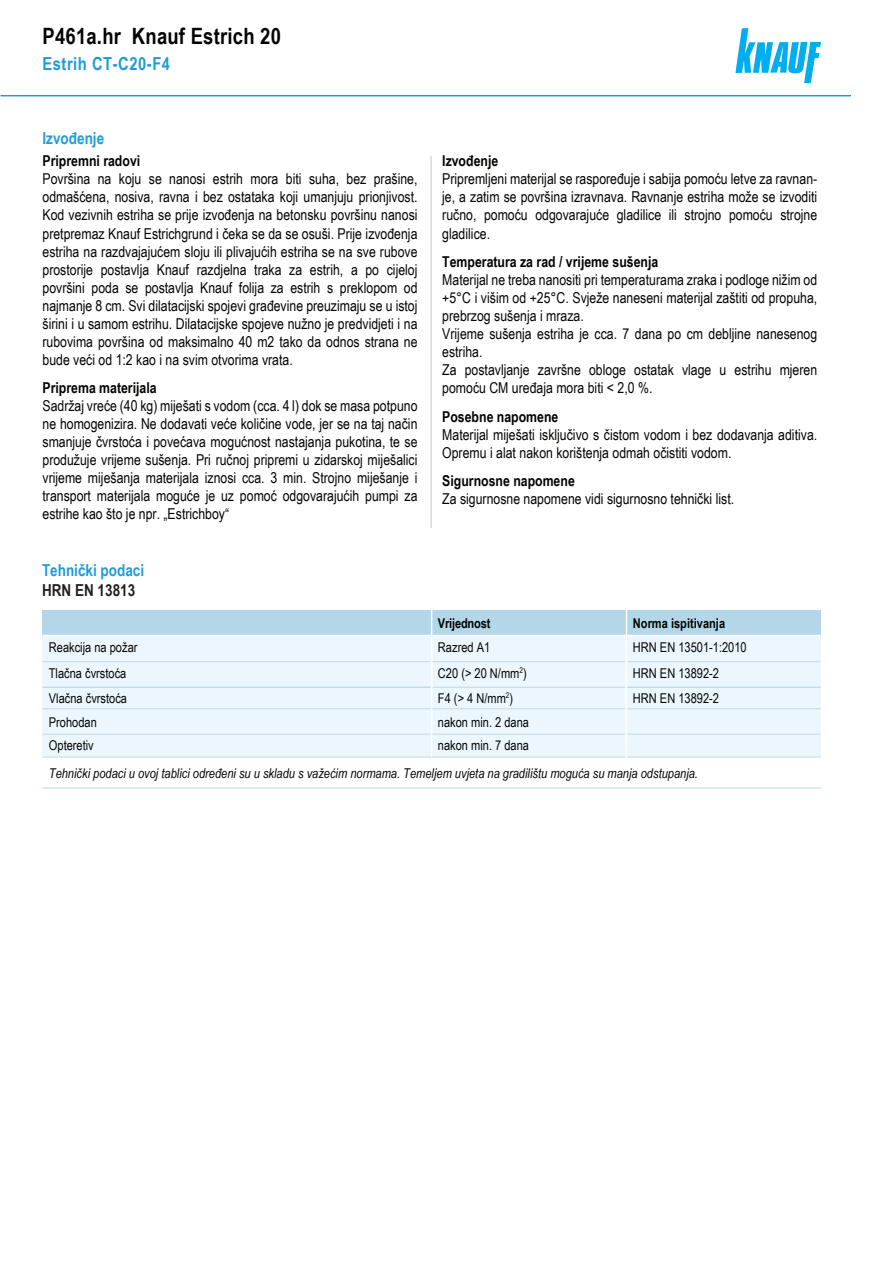
<style>
.page{position:relative;width:893px;height:1263px;background:#fff}
.page>*{position:absolute;margin:0;border:0;box-sizing:border-box;transform-origin:0 0}
.t1{font:700 22.5px "Arial Narrow";letter-spacing:.01em;color:#040503}
.t2{font:700 18px "Arial Narrow";letter-spacing:.03em;color:#1f9cd8}
.t3{font:700 16.5px "Arial Narrow";color:#1f9cd8}
.t4{font:700 16.5px "Arial Narrow";color:#231f20}
.t5{font:15px/18px "Arial Narrow";color:#040503;text-align:justify}
.t6{font:700 15px "Arial Narrow";color:#040503}
.t7{font:13.5px "Arial Narrow";color:#040503}
.t8{font:italic 13.5px "Arial Narrow";color:#040503}
.t9{font:700 13.5px "Arial Narrow";color:#040503}
</style>
<div class="page">
<img style="left:735px;top:28px;width:86px;height:55px">
<hr style="left:430px;top:156px;width:2px;height:372px;background:#dbdad9">
<div style="left:43px;top:662px;width:778px;height:95px;background:#ecf7fd"></div>
<div style="left:43px;top:635px;width:391px;height:27px;background:#ecf7fd"></div>
<div style="left:43px;top:610px;width:391px;height:25px;background:#b3d7e8"></div>
<hr style="left:43px;top:635px;width:390px;height:1px;background:#fff">
<hr style="left:43px;top:661px;width:390px;height:1px;background:#bfd8e9">
<hr style="left:43px;top:687px;width:390px;height:1px;background:#bfd8e9">
<hr style="left:43px;top:708px;width:390px;height:1px;background:#bfd8e9">
<hr style="left:43px;top:757px;width:390px;height:1px;background:#bfd8e9">
<hr style="left:43px;top:734px;width:390px;height:1px;background:#bfd8e9">
<div style="left:626px;top:635px;width:195px;height:27px;background:#ecf7fd"></div>
<div style="left:432px;top:635px;width:194px;height:27px;background:#ecf7fd"></div>
<div style="left:626px;top:610px;width:195px;height:25px;background:#b3d7e8"></div>
<div style="left:432px;top:610px;width:194px;height:25px;background:#b3d7e8"></div>
<hr style="left:627px;top:635px;width:194px;height:1px;background:#fff">
<hr style="left:432px;top:635px;width:194px;height:1px;background:#fff">
<svg style="left:431px;top:610px;width:4px;height:53px"></svg>
<svg style="left:626px;top:610px;width:1px;height:30px"></svg>
<hr style="left:432px;top:661px;width:194px;height:1px;background:#bfd8e9">
<hr style="left:627px;top:661px;width:194px;height:1px;background:#bfd8e9">
<hr style="left:432px;top:687px;width:194px;height:1px;background:#bfd8e9">
<hr style="left:627px;top:687px;width:194px;height:1px;background:#bfd8e9">
<hr style="left:627px;top:708px;width:194px;height:1px;background:#bfd8e9">
<hr style="left:432px;top:708px;width:194px;height:1px;background:#bfd8e9">
<hr style="left:432px;top:757px;width:194px;height:1px;background:#bfd8e9">
<hr style="left:627px;top:757px;width:194px;height:1px;background:#bfd8e9">
<hr style="left:432px;top:734px;width:194px;height:1px;background:#bfd8e9">
<hr style="left:627px;top:734px;width:194px;height:1px;background:#bfd8e9">
<hr style="left:43px;top:788px;width:259px;height:1px;background:#bfd8e9">
<hr style="left:302px;top:788px;width:130px;height:1px;background:#bfd8e9">
<hr style="left:432px;top:788px;width:194px;height:1px;background:#bfd8e9">
<hr style="left:626px;top:788px;width:195px;height:1px;background:#bfd8e9">
<hr style="left:431px;top:640px;width:1px;height:117px;background:#fff">
<hr style="left:625px;top:640px;width:2px;height:117px;background:#fff">
<hr style="left:1px;top:95px;width:850px;height:1px;background:#1f9cd8">
<h1 class="t1" style="left:43px;top:19px;width:240px">P461a.hr Knauf Estrich 20</h1>
<p class="t2" style="left:43px;top:50px;width:129px">Estrih CT-C20-F4</p>
<p class="t3" style="left:43px;top:125px;width:63px">Izvođenje</p>
<p class="t6" style="left:43px;top:150px;width:99px">Pripremni radovi</p>
<p class="t5" style="left:43px;top:170px;width:376px">Površina na koju se nanosi estrih mora biti suha, bez prašine, odmašćena, nosiva, ravna i bez ostataka koji umanjuju prionjivost.<br>Kod vezivnih estriha se prije izvođenja na betonsku površinu nanosi pretpremaz Knauf Estrichgrund i čeka se da se osuši. Prije izvođenja estriha na razdvajajućem sloju ili plivajućih estriha se na sve rubove prostorije postavlja Knauf razdjelna traka za estrih, a po cijeloj površini poda se postavlja Knauf folija za estrih s preklopom od najmanje 8 cm. Svi dilatacijski spojevi građevine preuzimaju se u istoj širini i u samom estrihu. Dilatacijske spojeve nužno je predvidjeti i na rubovima površina od maksimalno 40 m2 tako da odnos strana ne bude veći od 1:2 kao i na svim otvorima vrata.</p>
<p class="t6" style="left:43px;top:376px;width:116px">Priprema materijala</p>
<p class="t5" style="left:43px;top:396px;width:376px">Sadržaj vreće (40 kg) miješati s vodom (cca. 4 l) dok se masa potpuno ne homogenizira. Ne dodavati veće količine vode, jer se na taj način smanjuje čvrstoća i povećava mogućnost nastajanja pukotina, te se produžuje vrijeme sušenja. Pri ručnoj pripremi u zidarskoj miješalici vrijeme miješanja materijala iznosi cca. 3 min. Strojno miješanje i transport materijala moguće je uz pomoć odgovarajućih pumpi za estrihe kao što je npr. „Estrichboy“</p>
<p class="t3" style="left:42px;top:557px;width:104px">Tehnički podaci</p>
<p class="t4" style="left:42px;top:577px;width:95px">HRN EN 13813</p>
<p class="t6" style="left:442px;top:150px;width:58px">Izvođenje</p>
<p class="t5" style="left:442px;top:170px;width:376px">Pripremljeni materijal se raspoređuje i sabija pomoću letve za ravnan&shy;je, a zatim se površina izravnava. Ravnanje estriha može se izvoditi ručno, pomoću odgovarajuće gladilice ili strojno pomoću strojne gladilice.</p>
<p class="t6" style="left:442px;top:250px;width:218px">Temperatura za rad / vrijeme sušenja</p>
<p class="t5" style="left:442px;top:270px;width:376px;text-align:left">Materijal ne treba nanositi pri temperaturama zraka i podloge nižim od +5°C i višim od +25°C. Svježe naneseni materijal zaštiti od propuha, prebrzog sušenja i mraza.<br>Vrijeme sušenja estriha je cca. 7 dana po cm debljine nanesenog estriha.<br>Za postavljanje završne obloge ostatak vlage u estrihu mjeren pomoću CM uređaja mora biti &lt; 2,0 %.</p>
<p class="t6" style="left:442px;top:405px;width:118px">Posebne napomene</p>
<p class="t5" style="left:442px;top:425px;width:376px">Materijal miješati isključivo s čistom vodom i bez dodavanja aditiva.<br>Opremu i alat nakon korištenja odmah očistiti vodom.</p>
<p class="t6" style="left:442px;top:469px;width:134px">Sigurnosne napomene</p>
<p class="t5" style="left:442px;top:489px;width:293px">Za sigurnosne napomene vidi sigurnosno tehnički list.</p>
<p class="t9" style="left:438px;top:613px;width:54px">Vrijednost</p>
<p class="t9" style="left:633px;top:613px;width:94px">Norma ispitivanja</p>
<p class="t7" style="left:49px;top:638px;width:90px">Reakcija na požar</p>
<p class="t7" style="left:438px;top:638px;width:54px">Razred A1</p>
<p class="t7" style="left:49px;top:663px;width:79px">Tlačna čvrstoća</p>
<p class="t7" style="left:438px;top:663px;width:90px">C20 (&gt; 20 N/mm<sup>2</sup>)</p>
<p class="t7" style="left:633px;top:663px;width:88px">HRN EN 13892-2</p>
<p class="t7" style="left:49px;top:688px;width:80px">Vlačna čvrstoća</p>
<p class="t7" style="left:438px;top:688px;width:77px">F4 (&gt; 4 N/mm<sup>2</sup>)</p>
<p class="t7" style="left:633px;top:688px;width:88px">HRN EN 13892-2</p>
<p class="t7" style="left:633px;top:638px;width:115px">HRN EN 13501-1:2010</p>
<p class="t7" style="left:49px;top:712px;width:50px">Prohodan</p>
<p class="t7" style="left:438px;top:712px;width:93px">nakon min. 2 dana</p>
<p class="t7" style="left:49px;top:735px;width:46px">Opteretiv</p>
<p class="t7" style="left:438px;top:735px;width:93px">nakon min. 7 dana</p>
<p class="t8" style="left:49px;top:764px;width:651px">Tehnički podaci u ovoj tablici određeni su u skladu s važećim normama. Temeljem uvjeta na gradilištu moguća su manja odstupanja.</p>
</div>
